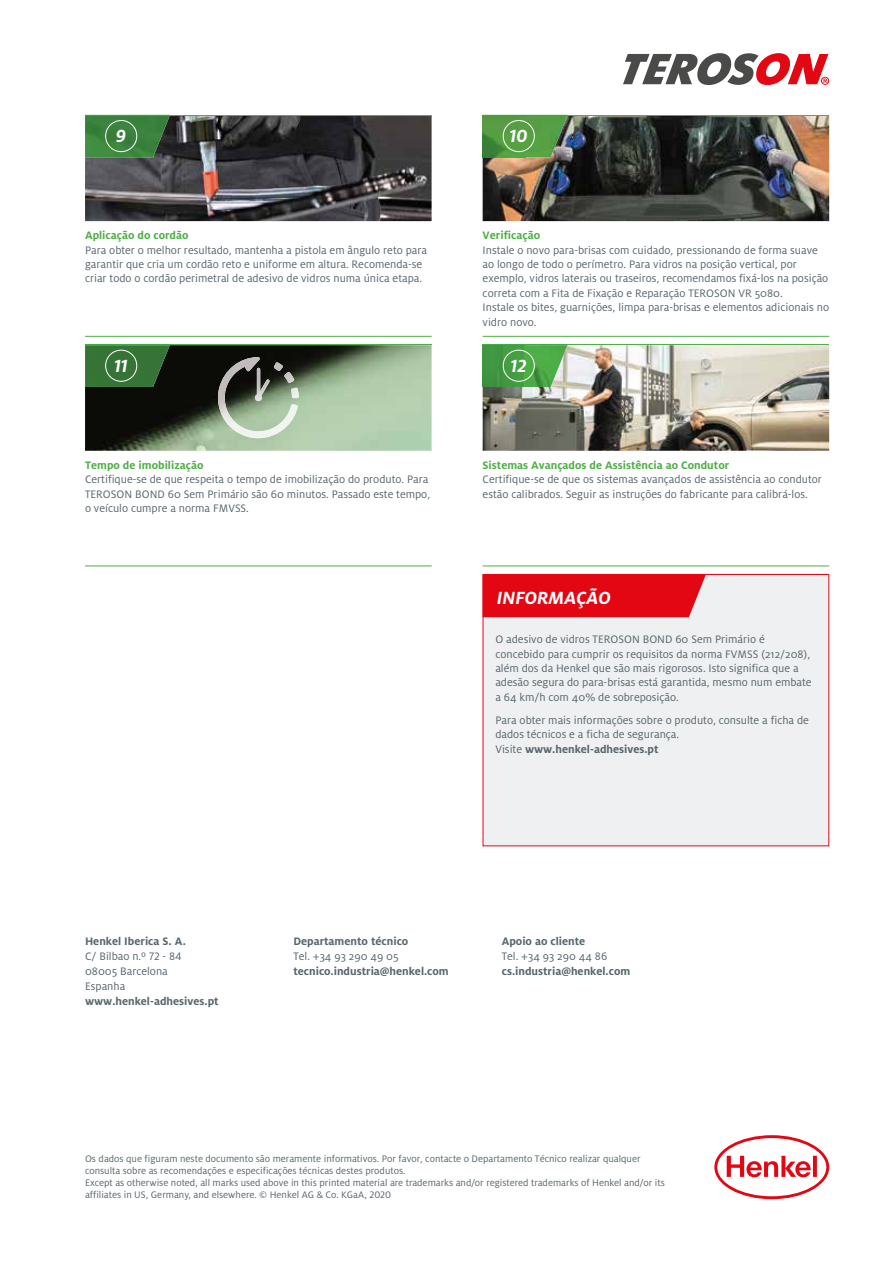
<style>
.page{position:relative;width:893px;height:1263px;background:#fff}
.page>*{position:absolute;margin:0;border:0;box-sizing:border-box;transform-origin:0 0}
.t1{font:italic 700 19.5px "Henkel Milo";color:#fff}
.t2{font:12px/14.4px "Henkel Milo";color:#58666d}
.t3{font:700 12px "Henkel Milo";color:#58666d}
.t4{font:700 12px "Henkel Milo";color:#50af47}
.t5{font:10.5px/12px "Henkel Milo";color:#58666d}
.s1{font-weight:700}
</style>
<div class="page">
<svg style="left:714px;top:1135px;width:115px;height:64px"></svg>
<svg style="left:623px;top:53px;width:206px;height:32px"></svg>
<img style="left:483px;top:116px;width:346px;height:105px">
<hr style="left:483px;top:115px;width:346px;height:1px;background:#50af47">
<img style="left:483px;top:116px;width:84px;height:41px">
<hr style="left:483px;top:115px;width:85px;height:1px;background:#31aa45">
<div style="left:503px;top:120px;width:32px;height:32px;border:1px solid #fff;border-radius:50%"></div>
<hr style="left:483px;top:336px;width:346px;height:1px;background:#50af47">
<img style="left:85px;top:116px;width:347px;height:105px">
<hr style="left:85px;top:115px;width:347px;height:1px;background:#50af47">
<img style="left:85px;top:116px;width:85px;height:41px">
<hr style="left:85px;top:115px;width:85px;height:1px;background:#31aa45">
<div style="left:105px;top:120px;width:32px;height:32px;border:1px solid #fff;border-radius:50%"></div>
<hr style="left:85px;top:336px;width:347px;height:1px;background:#50af47">
<img style="left:483px;top:345px;width:346px;height:106px">
<hr style="left:483px;top:344px;width:346px;height:1px;background:#50af47">
<img style="left:483px;top:345px;width:84px;height:42px">
<hr style="left:483px;top:344px;width:85px;height:1px;background:#31aa45">
<div style="left:503px;top:350px;width:32px;height:32px;border:1px solid #fff;border-radius:50%"></div>
<hr style="left:483px;top:566px;width:346px;height:1px;background:#50af47">
<div style="left:483px;top:574px;width:346px;height:272px;background:#eef0f1"></div>
<div style="left:483px;top:574px;width:223px;height:43px;background:#e30613"></div>
<img style="left:85px;top:345px;width:347px;height:106px">
<hr style="left:85px;top:344px;width:347px;height:1px;background:#50af47">
<img style="left:85px;top:345px;width:85px;height:42px">
<hr style="left:85px;top:344px;width:85px;height:1px;background:#31aa45">
<div style="left:105px;top:350px;width:32px;height:32px;border:1px solid #fff;border-radius:50%"></div>
<hr style="left:85px;top:566px;width:347px;height:1px;background:#50af47">
<img style="left:215px;top:357px;width:83px;height:81px">
<svg style="left:274px;top:362px;width:25px;height:36px"></svg>
<h1 class="t1" style="left:116px;top:125px;width:12px">9</h1>
<h1 class="t1" style="left:509px;top:125px;width:19px">10</h1>
<p class="t4" style="left:85px;top:229px;width:105px">Aplicação do cordão</p>
<p class="t2" style="left:85px;top:243px;width:344px">Para obter o melhor resultado, mantenha a pistola em ângulo reto para garantir que cria um cordão reto e uniforme em altura. Recomenda-se criar todo o cordão perimetral de adesivo de vidros numa única etapa.</p>
<p class="t4" style="left:483px;top:229px;width:59px">Verificação</p>
<p class="t2" style="left:483px;top:243px;width:348px">Instale o novo para-brisas com cuidado, pressionando de forma suave ao longo de todo o perímetro. Para vidros na posição vertical, por exemplo, vidros laterais ou traseiros, recomendamos fixá-los na posição correta com a Fita de Fixação e Reparação TEROSON VR 5080.<br>Instale os bites, guarnições, limpa para-brisas e elementos adicionais no vidro novo.</p>
<h1 class="t1" style="left:114px;top:355px;width:15px">11</h1>
<h1 class="t1" style="left:510px;top:355px;width:17px">12</h1>
<p class="t4" style="left:85px;top:458px;width:120px">Tempo de imobilização</p>
<p class="t2" style="left:85px;top:472px;width:347px">Certifique-se de que respeita o tempo de imobilização do produto. Para<br>TEROSON BOND 60 Sem Primário são 60 minutos. Passado este tempo, o veículo cumpre a norma FMVSS.</p>
<p class="t4" style="left:483px;top:458px;width:248px">Sistemas Avançados de Assistência ao Condutor</p>
<p class="t2" style="left:483px;top:472px;width:341px">Certifique-se de que os sistemas avançados de assistência ao condutor estão calibrados. Seguir as instruções do fabricante para calibrá-los.</p>
<h1 class="t1" style="left:497px;top:586px;width:116px">INFORMAÇÃO</h1>
<p class="t2" style="left:495px;top:632px;width:318px">O adesivo de vidros TEROSON BOND 60 Sem Primário é concebido para cumprir os requisitos da norma FVMSS (212/208), além dos da Henkel que são mais rigorosos. Isto significa que a adesão segura do para-brisas está garantida, mesmo num embate a 64 km/h com 40% de sobreposição.</p>
<p class="t2" style="left:495px;top:713px;width:315px">Para obter mais informações sobre o produto, consulte a ficha de dados técnicos e a ficha de segurança.<br>Visite <span class="s1">www.henkel-adhesives.pt</span></p>
<p class="t3" style="left:85px;top:934px;width:102px">Henkel Iberica S. A.</p>
<p class="t2" style="left:85px;top:949px;width:98px;line-height:15px">C/ Bilbao n.º 72 - 84<br>08005 Barcelona<br>Espanha</p>
<p class="t3" style="left:85px;top:994px;width:135px">www.henkel-adhesives.pt</p>
<p class="t3" style="left:293px;top:934px;width:116px">Departamento técnico</p>
<p class="t2" style="left:293px;top:949px;width:107px">Tel. +34 93 290 49 05</p>
<p class="t3" style="left:293px;top:964px;width:157px">tecnico.industria@henkel.com</p>
<p class="t3" style="left:502px;top:934px;width:85px">Apoio ao cliente</p>
<p class="t2" style="left:502px;top:949px;width:107px">Tel. +34 93 290 44 86</p>
<p class="t3" style="left:502px;top:964px;width:130px">cs.industria@henkel.com</p>
<p class="t5" style="left:85px;top:1152px;width:557px">Os dados que figuram neste documento são meramente informativos. Por favor, contacte o Departamento Técnico realizar qualquer consulta sobre as recomendações e especificações técnicas destes produtos.</p>
<p class="t5" style="left:85px;top:1177px;width:581px">Except as otherwise noted, all marks used above in this printed material are trademarks and/or registered trademarks of Henkel and/or its affiliates in US, Germany, and elsewhere. © Henkel AG &amp; Co. KGaA, 2020</p>
</div>
